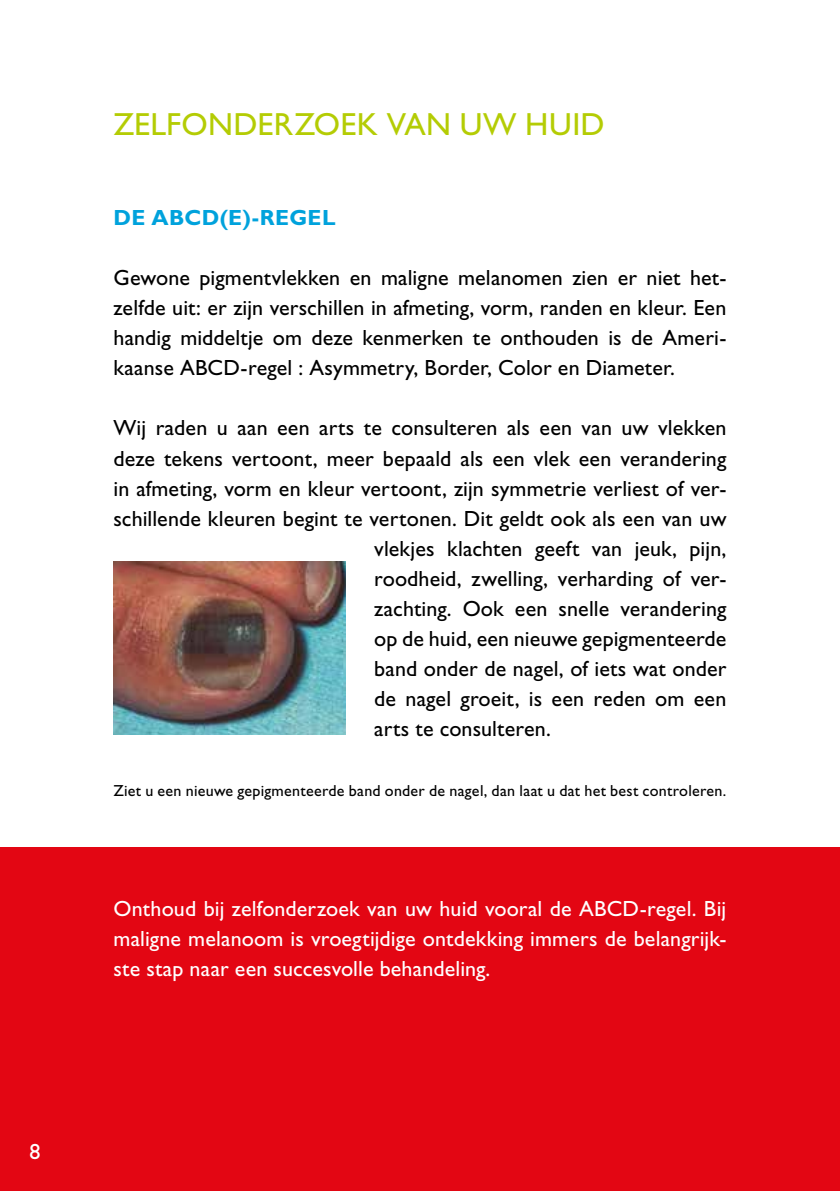
<style>
.page{position:relative;width:840px;height:1191px;background:#fff}
.page>*{position:absolute;margin:0;border:0;box-sizing:border-box;transform-origin:0 0}
.t1{font:32px "Gill Sans Std";letter-spacing:.005em;color:#b4cc04}
.t2{font:22px/30px "Gill Sans Std";letter-spacing:.005em;color:#000;text-align:justify}
.t3{font:22px/30px "Gill Sans Std";letter-spacing:.005em;color:#fff;text-align:justify}
.t4{font:700 22px "Gill Sans Std";letter-spacing:.015em;color:#00a2dc}
.t5{font:16px "Gill Sans Std";letter-spacing:.015em;color:#000}
</style>
<div class="page">
<div style="left:0;top:848px;width:839px;height:343px;background:#e30613"></div>
<img style="left:113px;top:562px;width:232px;height:172px">
<p class="t3" style="left:29px;top:1136px;width:13px">8</p>
<h1 class="t1" style="left:113px;top:106px;width:492px">ZELFONDERZOEK VAN UW HUID</h1>
<p class="t4" style="left:113px;top:205px;width:223px">DE ABCD(E)-REGEL</p>
<p class="t2" style="left:113px;top:263px;width:614px">Gewone pigmentvlekken en maligne melanomen zien er niet het&shy;zelfde uit: er zijn verschillen in afmeting, vorm, randen en kleur. Een handig middeltje om deze kenmerken te onthouden is de Ameri&shy;kaanse ABCD-regel : Asymmetry, Border, Color en Diameter.</p>
<p class="t2" style="left:113px;top:413px;width:614px">Wij raden u aan een arts te consulteren als een van uw vlekken</p>
<p class="t2" style="left:113px;top:443px;width:614px">deze tekens vertoont, meer bepaald als een vlek een verandering</p>
<p class="t2" style="left:113px;top:473px;width:614px">in afmeting, vorm en kleur vertoont, zijn symmetrie verliest of ver-</p>
<p class="t2" style="left:113px;top:503px;width:614px">schillende kleuren begint te vertonen. Dit geldt ook als een van uw</p>
<p class="t2" style="left:374px;top:533px;width:353px">vlekjes klachten geeft van jeuk, pijn,</p>
<p class="t2" style="left:374px;top:563px;width:353px">roodheid, zwelling, verharding of ver-</p>
<p class="t2" style="left:374px;top:593px;width:353px">zachting. Ook een snelle verandering</p>
<p class="t2" style="left:374px;top:623px;width:353px">op de huid, een nieuwe gepigmenteerde</p>
<p class="t2" style="left:374px;top:653px;width:353px">band onder de nagel, of iets wat onder</p>
<p class="t2" style="left:374px;top:683px;width:353px">de nagel groeit, is een reden om een</p>
<p class="t2" style="left:374px;top:713px;width:178px">arts te consulteren.</p>
<p class="t5" style="left:113px;top:781px;width:614px">Ziet u een nieuwe gepigmenteerde band onder de nagel, dan laat u dat het best controleren.</p>
<p class="t3" style="left:113px;top:893px;width:614px">Onthoud bij zelfonderzoek van uw huid vooral de ABCD-regel. Bij maligne melanoom is vroegtijdige ontdekking immers de belangrijk&shy;ste stap naar een succesvolle behandeling.</p>
</div>
